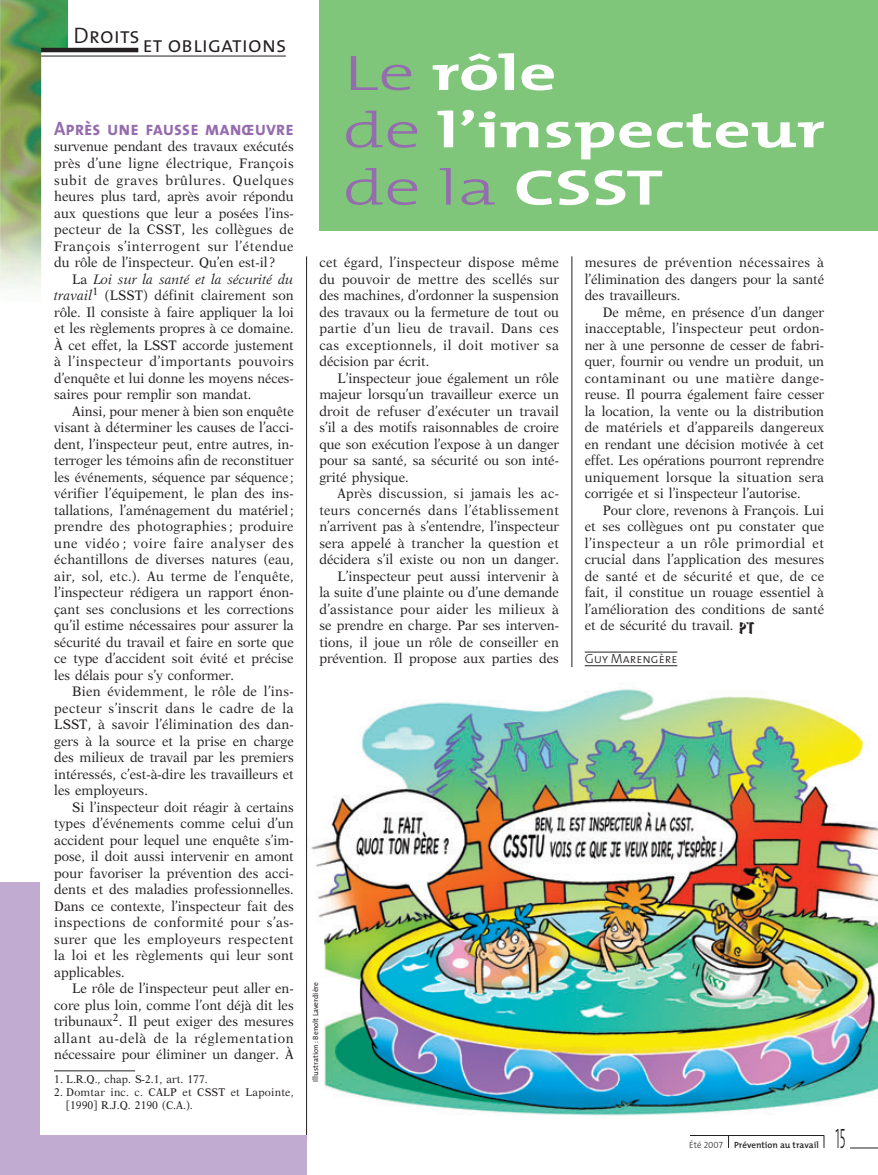
<style>
.page{position:relative;width:878px;height:1175px;background:#fff}
.page>*{position:absolute;margin:0;border:0;box-sizing:border-box;transform-origin:0 0}
.t1{font:700 50.25px/57.3px "The Mix";color:#fff;scale:1.45 1}
.t2{font:28.2px "The Sans Light Caps";color:#231f20;scale:.45 1}
.t3{font:22.5px "The Mix Semi Light Caps";color:#231f20}
.t4{font:19.5px "The Sans Bold Caps";color:#956cae;scale:.93 1}
.t5{font:13.8px/16.5px "New Aster";color:#231f20;text-align:justify;scale:.93 1}
.t6{font:13.8px/16.5px "New Aster";color:#231f20;text-align:right;scale:.91 1}
.t7{font:13.2px "The Sans Light Caps";color:#231f20}
.t8{font:11.25px/12.8px "New Aster";letter-spacing:.025em;color:#231f20;scale:.93 1}
.t9{font:11.25px "New Aster";color:#231f20;scale:.93 1}
.t10{font:600 9px "The Mix";color:#231f20}
.t11{font:9px "The Mix Light Caps";color:#231f20}
.t12{font:7.5px "The Mix";color:#231f20}
.s1{font-style:italic}
.s2{font-weight:300;color:#956cae}
.s3{font-family:"Umbra";font-size:16.5px}
.s4{font-family:"The Mix";font-weight:300}
</style>
<div class="page">
<img style="left:307px;top:682px;width:571px;height:440px">
<div style="left:319px;top:0;width:559px;height:230px;background:#7fc67b"></div>
<hr style="left:306px;top:256px;width:1px;height:883px;background:#231f20">
<div style="left:0;top:1135px;width:307px;height:39px;background:#c1abd1"></div>
<svg style="left:850px;top:1147px;width:28px;height:1px"></svg>
<hr style="left:690px;top:1135px;width:134px;height:1px;background:#231f20">
<hr style="left:37px;top:56px;width:249px;height:1px;background:#231f20">
<img style="left:0;top:0;width:68px;height:289px">
<hr style="left:41px;top:48px;width:97px;height:4px;background:#231f20">
<div style="left:0;top:882px;width:40px;height:292px;background:#c1abd1"></div>
<hr style="left:584px;top:652px;width:93px;height:1px;background:#231f20">
<hr style="left:584px;top:665px;width:93px;height:1px;background:#231f20">
<hr style="left:571px;top:256px;width:1px;height:411px;background:#231f20">
<hr style="left:54px;top:1070px;width:81px;height:1px;background:#231f20">
<h3 class="t3" style="left:74px;top:31px;width:214px">Droits et obligations</h3>
<h3 class="t4" style="left:54px;top:117px;width:259px">Après une fausse manœuvre</h3>
<p class="t5" style="left:54px;top:139px;width:259px">survenue pendant des travaux exécutés près d’une ligne électrique, François subit de graves brûlures. Quelques heures plus tard, après avoir répondu aux questions que leur a posées l’ins&shy;pecteur de la CSST, les collègues de François s’interrogent sur l’étendue du rôle de l’inspecteur. Qu’en est-il ?</p>
<p class="t5" style="left:54px;top:271px;width:259px;text-indent:18px">La <span class="s1">Loi sur la santé et la sécurité du travail</span><sup>1</sup> (LSST) définit clairement son rôle. Il consiste à faire appliquer la loi et les règlements propres à ce domaine.<br>À cet effet, la LSST accorde justement à l’inspecteur d’importants pouvoirs d’enquête et lui donne les moyens néces&shy;saires pour remplir son mandat.</p>
<p class="t5" style="left:54px;top:403px;width:259px;text-indent:18px">Ainsi, pour mener à bien son enquête visant à déterminer les causes de l’acci&shy;dent, l’inspecteur peut, entre autres, in&shy;terroger les témoins afin de reconstituer les événements, séquence par séquence ; vérifier l’équipement, le plan des ins&shy;tallations, l’aménagement du matériel ; prendre des photographies ; produire une vidéo ; voire faire analyser des échantillons de diverses natures (eau, air, sol, etc.). Au terme de l’enquête, l’inspecteur rédigera un rapport énon&shy;çant ses conclusions et les corrections qu’il estime nécessaires pour assurer la sécurité du travail et faire en sorte que ce type d’accident soit évité et précise les délais pour s’y conformer.</p>
<p class="t5" style="left:54px;top:684px;width:259px;text-indent:18px">Bien évidemment, le rôle de l’ins&shy;pecteur s’inscrit dans le cadre de la LSST, à savoir l’élimination des dan&shy;gers à la source et la prise en charge des milieux de travail par les premiers intéressés, c’est-à-dire les travailleurs et les employeurs.</p>
<p class="t5" style="left:54px;top:799px;width:259px;text-indent:18px">Si l’inspecteur doit réagir à certains types d’événements comme celui d’un accident pour lequel une enquête s’im&shy;pose, il doit aussi intervenir en amont pour favoriser la prévention des acci&shy;dents et des maladies professionnelles.<br>Dans ce contexte, l’inspecteur fait des inspections de conformité pour s’as&shy;surer que les employeurs respectent la loi et les règlements qui leur sont applicables.</p>
<p class="t5" style="left:54px;top:981px;width:259px;text-indent:18px">Le rôle de l’inspecteur peut aller en&shy;core plus loin, comme l’ont déjà dit les tribunaux<sup>2</sup>. Il peut exiger des mesures allant au-delà de la réglementation nécessaire pour éliminer un danger. À</p>
<p class="t9" style="left:54px;top:1074px;width:166px">1. L.R.Q., chap. S-2.1, art. 177.</p>
<p class="t8" style="left:66px;top:1086px;width:246px;text-indent:-12px">2. Domtar inc. c. CALP et CSST et Lapointe, [1990] R.J.Q. 2190 (C.A.).</p>
<h1 class="t1" style="left:343px;top:50px;width:334px"><span class="s2">Le</span> rôle<br><span class="s2">de</span> l’inspecteur <span class="s2">de la</span> CSST</h1>
<p class="t5" style="left:319px;top:255px;width:259px">cet égard, l’inspecteur dispose même du pouvoir de mettre des scellés sur des machines, d’ordonner la suspension des travaux ou la fermeture de tout ou partie d’un lieu de travail. Dans ces cas exceptionnels, il doit motiver sa décision par écrit.</p>
<p class="t5" style="left:319px;top:370px;width:259px;text-indent:18px">L’inspecteur joue également un rôle majeur lorsqu’un travailleur exerce un droit de refuser d’exécuter un travail s’il a des motifs raisonnables de croire que son exécution l’expose à un danger pour sa santé, sa sécurité ou son inté&shy;grité physique.</p>
<p class="t6" style="left:319px;top:486px;width:265px">Après discussion, si jamais les ac&shy;teurs concernés dans l’établissement n’arrivent pas à s’entendre, l’inspecteur sera appelé à trancher la question et décidera s’il existe ou non un danger.<br>L’inspecteur peut aussi intervenir à<br>la suite d’une plainte ou d’une demande d’assistance pour aider les milieux à se prendre en charge. Par ses interven&shy;tions, il joue un rôle de conseiller en prévention. Il propose aux parties des</p>
<p class="t5" style="left:584px;top:255px;width:259px">mesures de prévention nécessaires à l’élimination des dangers pour la santé des travailleurs.</p>
<p class="t5" style="left:584px;top:304px;width:259px;text-indent:18px">De même, en présence d’un danger inacceptable, l’inspecteur peut ordon&shy;ner à une personne de cesser de fabri&shy;quer, fournir ou vendre un produit, un contaminant ou une matière dange&shy;reuse. Il pourra également faire cesser la location, la vente ou la distribution de matériels et d’appareils dangereux en rendant une décision motivée à cet effet. Les opérations pourront reprendre uniquement lorsque la situation sera corrigée et si l’inspecteur l’autorise.</p>
<p class="t5" style="left:584px;top:502px;width:259px;text-indent:18px">Pour clore, revenons à François. Lui et ses collègues ont pu constater que l’inspecteur a un rôle primordial et crucial dans l’application des mesures de santé et de sécurité et que, de ce fait, il constitue un rouage essentiel à l’amélioration des conditions de santé et de sécurité du travail. <span class="s3">PT</span></p>
<p class="t7" style="left:584px;top:651px;width:94px">Guy Marengère</p>
<p class="t12" style="left:313px;top:1081px;width:101px;rotate:-90deg">Illustration : Benoît Laverdière</p>
<p class="t11" style="left:689px;top:1139px;width:35px"><span class="s4">Été</span> 2007</p>
<p class="t10" style="left:734px;top:1141px;width:86px">Prévention au travail</p>
<h2 class="t2" style="left:835px;top:1121px;width:24px">15</h2>
</div>
